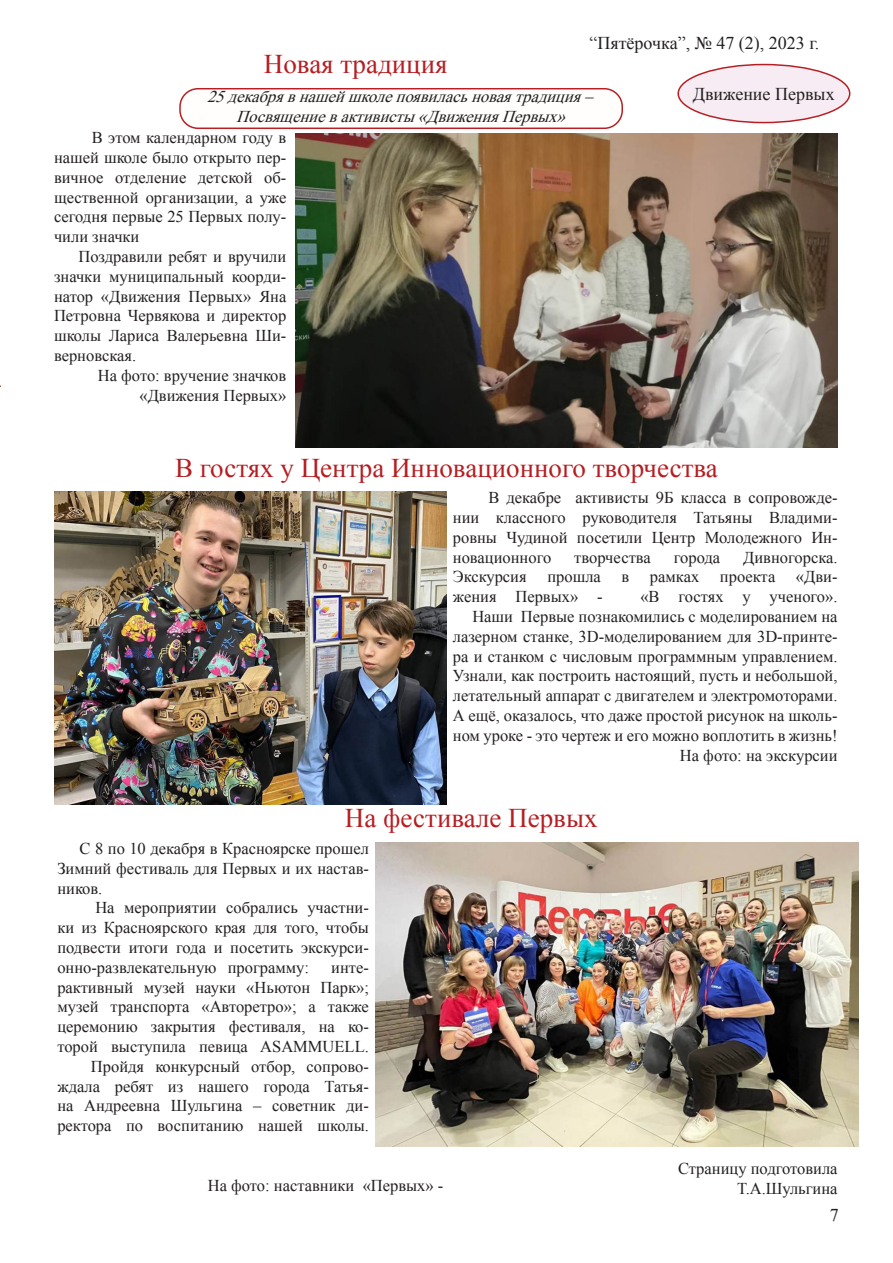
<style>
.page{position:relative;width:893px;height:1263px;background:#fff}
.page>*{position:absolute;margin:0;border:0;box-sizing:border-box;transform-origin:0 0}
.t1{font:27px "Times New Roman";color:#b61e22}
.t2{font:18px "Times New Roman";color:#231f20}
.t3{font:16.5px/19.8px "Times New Roman";color:#231f20;text-align:justify}
.t4{font:italic 16.5px "Times New Roman";color:#231f20}
</style>
<div class="page">
<div style="left:678px;top:65px;width:172px;height:58px;background:#f7ecf4;border-radius:50%"></div>
<div style="left:677px;top:64px;width:173px;height:59px;border:2px solid #b81f23;border-radius:50%"></div>
<img style="left:295px;top:133px;width:542px;height:315px">
<div style="left:179px;top:88px;width:444px;height:41px;border:2px solid #b81f23;border-radius:18px"></div>
<img style="left:54px;top:492px;width:393px;height:312px">
<img style="left:376px;top:842px;width:483px;height:304px">
<p class="t2" style="left:589px;top:30px;width:231px">“Пятёрочка”, № 47 (2), 2023 г.</p>
<p class="t2" style="left:693px;top:82px;width:143px">Движение Первых</p>
<p class="t1" style="left:264px;top:46px;width:185px">Новая традиция</p>
<p class="t4" style="left:207px;top:86px;width:394px">25декабрявнашейшколепоявиласьноваятрадиция–</p>
<p class="t4" style="left:236px;top:106px;width:337px">Посвящениевактивисты«ДвиженияПервых»</p>
<p class="t3" style="left:54px;top:128px;width:234px;text-indent:38px">В этом календарном году в нашей школе было открыто пер&shy;вичное отделение детской об&shy;щественной организации, а уже сегодня первые 25 Первых полу&shy;чили значки</p>
<p class="t3" style="left:54px;top:246px;width:234px;text-indent:24px">Поздравили ребят и вручили значки муниципальный коорди&shy;натор «Движения Первых» Яна Петровна Червякова и директор школы Лариса Валерьевна Ши&shy;верновская.</p>
<p class="t3" style="left:98px;top:365px;width:190px;text-align:right">На фото: вручение значков «Движения Первых»</p>
<p class="t1" style="left:175px;top:449px;width:544px">В гостях у Центра Инновационного творчества</p>
<p class="t3" style="left:453px;top:487px;width:386px;text-indent:35px">В декабре активисты 9Б класса в сопровожде&shy;нии классного руководителя Татьяны Владими&shy;ровны Чудиной посетили Центр Молодежного Ин&shy;новационного</p>
<p class="t3" style="left:574px;top:547px;width:78px">творчества</p>
<p class="t3" style="left:674px;top:547px;width:48px">города</p>
<p class="t3" style="left:743px;top:547px;width:96px">Дивногорска.</p>
<p class="t3" style="left:453px;top:567px;width:386px">Экскурсия прошла в рамках проекта «Дви&shy;жения Первых» -</p>
<p class="t3" style="left:640px;top:586px;width:199px">«В гостях у ученого».</p>
<p class="t3" style="left:453px;top:606px;width:386px;text-indent:19px">Наши Первые познакомились с моделированием на лазерном станке, 3D-моделированием для 3D-принте&shy;ра и станком с числовым программным управлением.<br>Узнали, как построить настоящий, пусть и небольшой, летательный аппарат с двигателем и электромоторами.</p>
<p class="t3" style="left:453px;top:705px;width:386px">А ещё, оказалось, что даже простой рисунок на школь&shy;ном уроке - это чертеж и его можно воплотить в жизнь!</p>
<p class="t3" style="left:680px;top:745px;width:159px">На фото: на экскурсии</p>
<p class="t1" style="left:345px;top:800px;width:254px">На фестивале Первых</p>
<p class="t3" style="left:80px;top:838px;width:291px">С 8 по 10 декабря в Красноярске прошел</p>
<p class="t3" style="left:57px;top:858px;width:313px">Зимний фестиваль для Первых и их настав&shy;ников.</p>
<p class="t3" style="left:57px;top:898px;width:313px;text-indent:38px">На мероприятии собрались участни&shy;ки из Красноярского края для того, чтобы подвести итоги года и посетить экскурси&shy;онно-развлекательную программу:</p>
<p class="t3" style="left:57px;top:957px;width:313px;text-align:right">инте-<br>рактивный музей науки «Ньютон Парк»;</p>
<p class="t3" style="left:57px;top:997px;width:313px">музей транспорта «Авторетро»; а также церемонию закрытия фестиваля, на ко&shy;торой выступила певица ASAMMUELL.</p>
<p class="t3" style="left:57px;top:1056px;width:313px;text-indent:34px">Пройдя конкурсный отбор, сопрово&shy;ждала ребят из нашего города Татья&shy;на Андреевна Шульгина – советник ди&shy;ректора по воспитанию нашей школы.</p>
<p class="t3" style="left:208px;top:1175px;width:237px">На фото: наставники «Первых» -</p>
<p class="t3" style="left:678px;top:1158px;width:161px">Страницу подготовила</p>
<p class="t3" style="left:737px;top:1178px;width:102px">Т.А.Шульгина</p>
<p class="t2" style="left:830px;top:1203px;width:10px">7</p>
</div>
